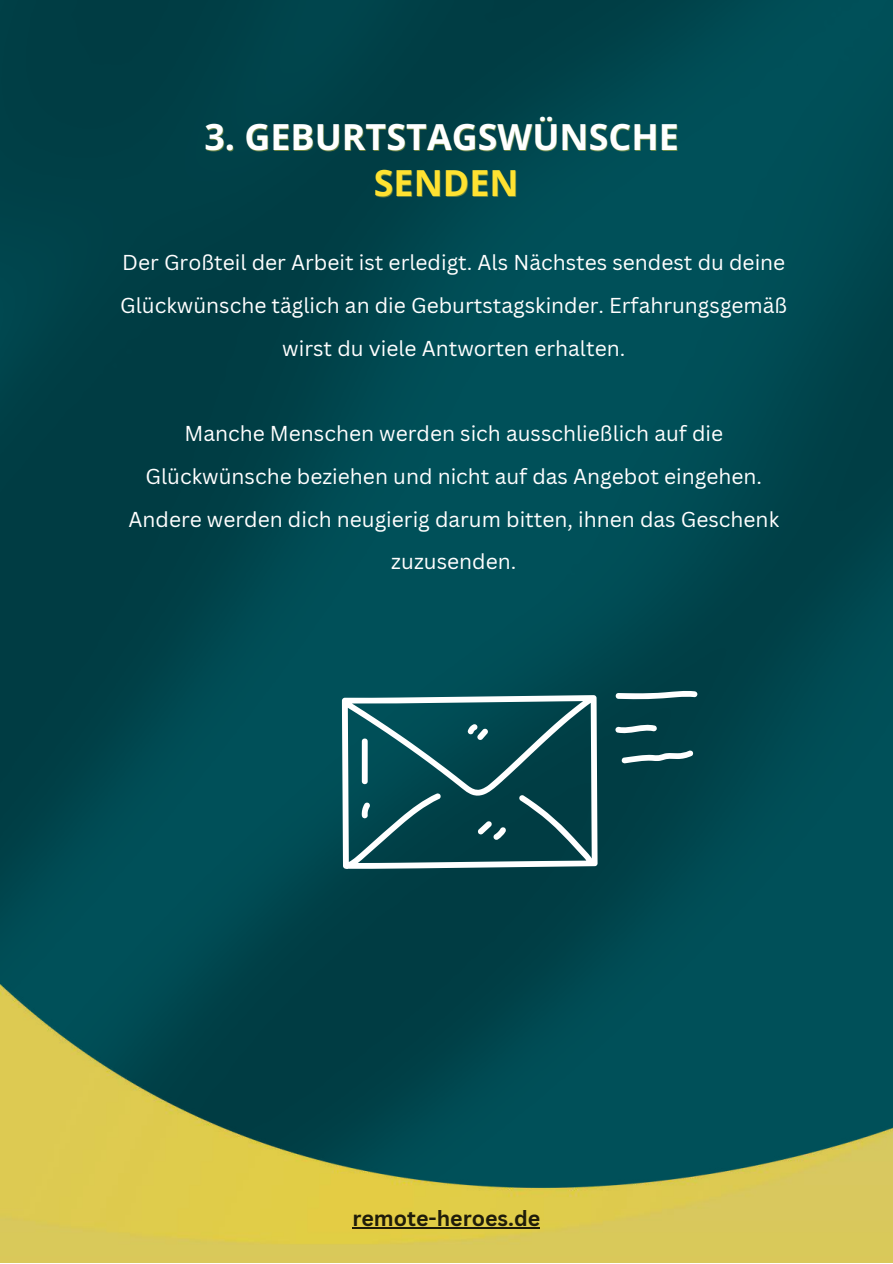
<style>
.page{position:relative;width:893px;height:1264px;background:#fff}
.page>*{position:absolute;margin:0;border:0;box-sizing:border-box;transform-origin:0 0}
.t1{font:700 35.85px "Open Sans";color:#fff}
.t2{font:700 35.85px "Open Sans";color:#ffe231}
.t3{font:700 21.3px "Canva Sans";color:#000}
.t4{font:21px/42.8px "Canva Sans";color:#fff;text-align:center}
</style>
<div class="page">
<img style="left:0;top:0;width:892px;height:984px">
<img style="left:0;top:984px;width:892px;height:278px">
<svg style="left:342px;top:695px;width:255px;height:174px"></svg>
<svg style="left:614px;top:690px;width:83px;height:9px"></svg>
<svg style="left:615px;top:724px;width:42px;height:9px"></svg>
<svg style="left:621px;top:750px;width:72px;height:13px"></svg>
<hr style="left:352px;top:1226px;width:188px;height:2px;background:#000">
<h1 class="t1" style="left:204px;top:112px;width:476px">3. GEBURTSTAGSWÜNSCHE</h1>
<h1 class="t2" style="left:374px;top:158px;width:146px">SENDEN</h1>
<p class="t4" style="left:120px;top:240px;width:668px">Der Großteil der Arbeit ist erledigt. Als Nächstes sendest du deine<br>Glückwünsche täglich an die Geburtstagskinder. Erfahrungsgemäß wirst du viele Antworten erhalten.</p>
<p class="t4" style="left:128px;top:411px;width:652px">Manche Menschen werden sich ausschließlich auf die Glückwünsche beziehen und nicht auf das Angebot eingehen.<br>Andere werden dich neugierig darum bitten, ihnen das Geschenk zuzusenden.</p>
<p class="t3" style="left:352px;top:1203px;width:189px">remote-heroes.de</p>
</div>
